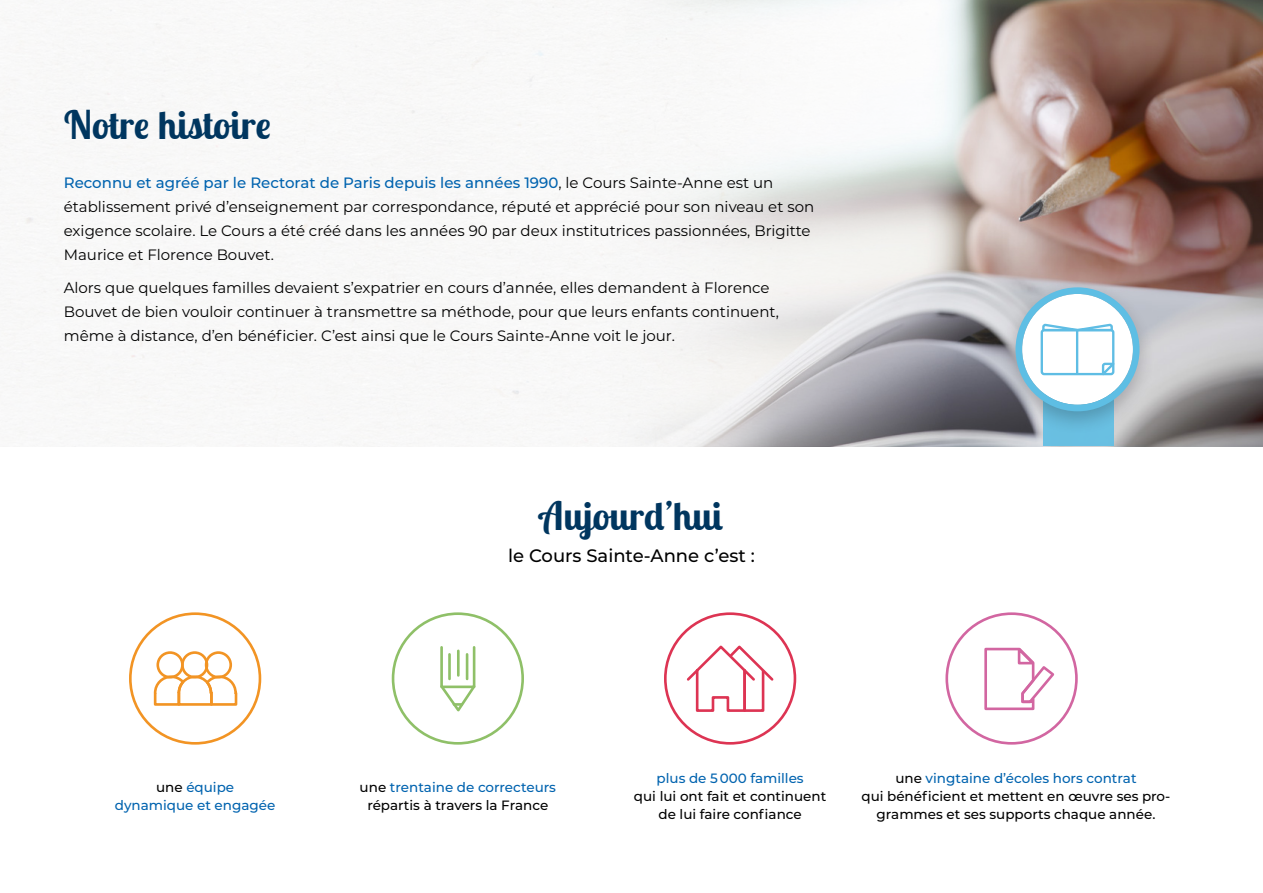
<style>
.page{position:relative;width:1263px;height:893px;background:#fff}
.page>*{position:absolute;margin:0;border:0;box-sizing:border-box;transform-origin:0 0}
.t1{font:700 39px "Lobster Two";color:#00365f}
.t2{font:500 18px "Montserrat";color:#000}
.t3{font:15px/24px "Montserrat";color:#000}
.t4{font:500 13.5px/18px "Montserrat";color:#000;text-align:center}
.t5{font:500 13.5px/18px "Montserrat";color:#0063af;text-align:center}
.s1{font-weight:500;color:#0063af}
.s2{color:#000}
.s3{color:#0063af}
</style>
<div class="page">
<img style="left:570px;top:0;width:693px;height:446px">
<div style="left:664px;top:613px;width:132px;height:131px;border:3px solid #dd3453;border-radius:50%"></div>
<svg style="left:686px;top:645px;width:88px;height:67px"></svg>
<div style="left:392px;top:613px;width:132px;height:131px;border:3px solid #8fc068;border-radius:50%"></div>
<div style="left:440px;top:646px;width:35px;height:42px;border:3px solid #8fc068"></div>
<hr style="left:448px;top:654px;width:3px;height:25px;background:#8fc068">
<hr style="left:466px;top:654px;width:2px;height:25px;background:#8fc068">
<hr style="left:457px;top:651px;width:3px;height:24px;background:#8fc068">
<svg style="left:440px;top:683px;width:36px;height:29px"></svg>
<div style="left:946px;top:613px;width:131px;height:131px;border:3px solid #d266a1;border-radius:50%"></div>
<svg style="left:984px;top:647px;width:71px;height:64px"></svg>
<div style="left:129px;top:613px;width:132px;height:131px;border:3px solid #f29424;border-radius:50%"></div>
<div style="left:156px;top:651px;width:28px;height:27px;border:3px solid #f29424;border-radius:50%"></div>
<div style="left:181px;top:651px;width:27px;height:27px;border:3px solid #f29424;border-radius:50%"></div>
<svg style="left:153px;top:674px;width:85px;height:32px"></svg>
<div style="left:205px;top:651px;width:27px;height:27px;border:3px solid #f29424;border-radius:50%"></div>
<div style="left:1043px;top:349px;width:71px;height:96px;background:#69bfe2"></div>
<div style="left:999px;top:279px;width:157px;height:156px;background:#000;opacity:.22"></div>
<svg style="left:1022px;top:294px;width:111px;height:111px"></svg>
<hr style="left:1076px;top:330px;width:2px;height:43px;background:#5fbde4">
<div style="left:1015px;top:287px;width:124px;height:124px;border:7px solid #5ebee4;border-radius:50%"></div>
<h1 class="t1" style="left:64px;top:100px;width:209px">Notre histoire</h1>
<p class="t3" style="left:64px;top:171px;width:752px"><span class="s1">Reconnu et agréé par le Rectorat de Paris depuis les années 1990</span>, le Cours Sainte-Anne est un établissement privé d’enseignement par correspondance, réputé et apprécié pour son niveau et son exigence scolaire. Le Cours a été créé dans les années 90 par deux institutrices passionnées, Brigitte Maurice et Florence Bouvet.</p>
<p class="t3" style="left:64px;top:275px;width:717px">Alors que quelques familles devaient s’expatrier en cours d’année, elles demandent à Florence<br>Bouvet de bien vouloir continuer à transmettre sa méthode, pour que leurs enfants continuent, même à distance, d’en bénéficier. C’est ainsi que le Cours Sainte-Anne voit le jour.</p>
<h1 class="t1" style="left:540px;top:491px;width:184px">Aujourd’hui</h1>
<p class="t2" style="left:508px;top:543px;width:248px">le Cours Sainte-Anne c’est :</p>
<p class="t5" style="left:115px;top:778px;width:162px"><span class="s2">une</span> équipe<br>dynamique et engagée</p>
<p class="t4" style="left:360px;top:778px;width:198px">une <span class="s3">trentaine de correcteurs </span>répartis à travers la France</p>
<p class="t5" style="left:656px;top:768px;width:149px">plus de 5 000 familles</p>
<p class="t4" style="left:634px;top:786px;width:194px">qui lui ont fait et continuent de lui faire confiance</p>
<p class="t4" style="left:861px;top:768px;width:310px">une <span class="s3">vingtaine d’écoles hors contrat<br></span>qui bénéficient et mettent en œuvre ses pro&shy;grammes et ses supports chaque année.</p>
</div>
